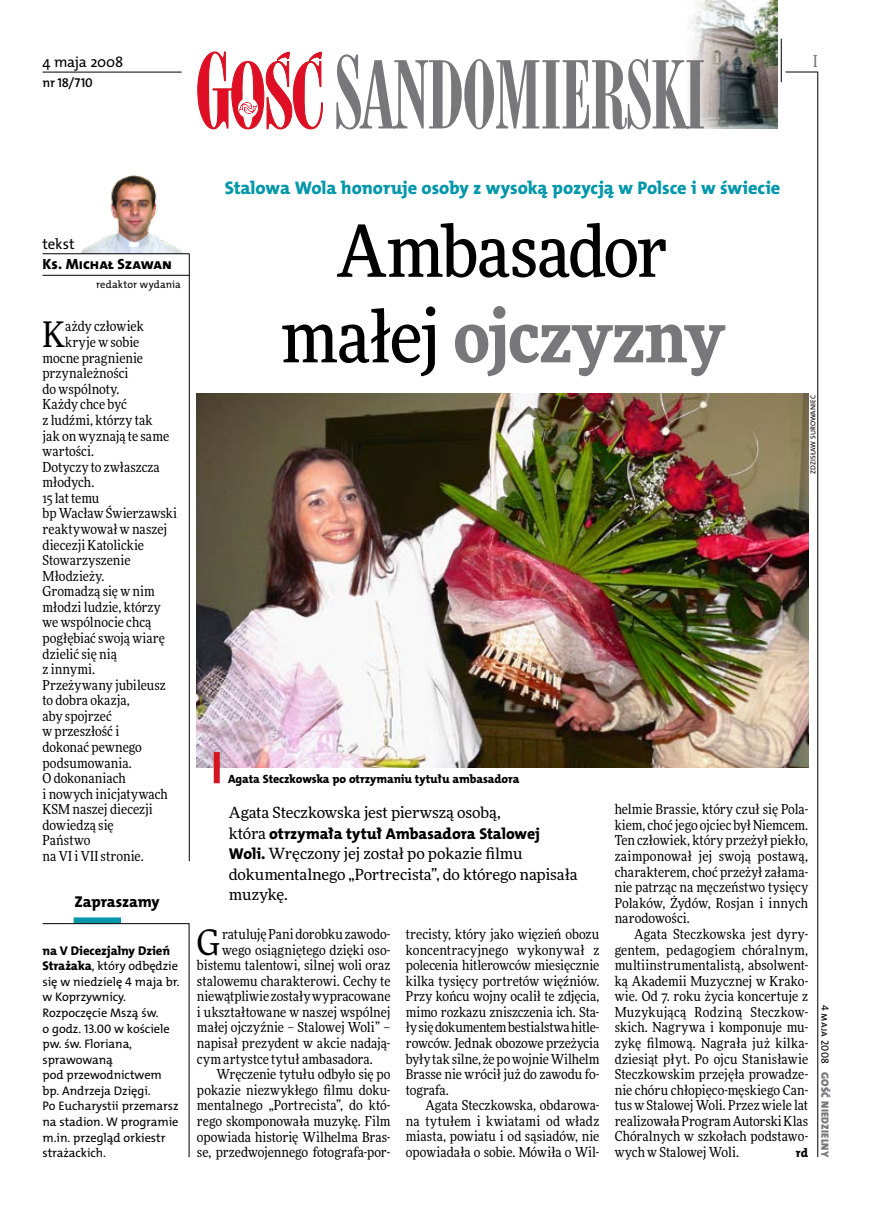
<style>
.page{position:relative;width:872px;height:1221px;background:#fff}
.page>*{position:absolute;margin:0;border:0;box-sizing:border-box;transform-origin:0 0}
.t1{font:500 72px/85.5px "Freeday Narrow";letter-spacing:-.02em;color:#000;text-align:center}
.t2{font:35.25px "Freeday Narrow News";color:#000}
.t3{font:18.3px "The Mix HP8 Ex Bld";letter-spacing:-.005em;color:#0097aa}
.t4{font:500 16.5px "Freeday Narrow";color:#787779;scale:.9 1}
.t5{font:15.75px "The Mix HP8 Ex Bld";color:#000}
.t6{font:15.45px/20.4px "Freeday News";letter-spacing:-.01em;color:#000}
.t7{font:14.85px "The Mix HP8 Ex Bld";color:#000}
.t8{font:14.85px "The Mix HP5 Plain";color:#000}
.t9{font:13.8px/15.6px "Freeday Narrow News";color:#000;text-align:justify}
.t10{font:12.9px "The Mix HP6 Se Bld";letter-spacing:-.01em;color:#000}
.t11{font:12.75px "The Mix HP8 Ex Bld";letter-spacing:-.005em;color:#000}
.t12{font:12.45px/15.6px "The Mix HP5 Plain";letter-spacing:-.005em;color:#000}
.t13{font:12.45px "The Mix HP8 Ex Bld";color:#000}
.t14{font:12px "The Mix HP8 Ex Bld";letter-spacing:-.005em;color:#000}
.t15{font:10.5px "The Mix HP5 Plain";letter-spacing:.015em;color:#000}
.t16{font:10.5px "The Mix HP9 Blk";letter-spacing:.025em;color:#787779}
.t17{font:7.2px "The Mix HP5 Plain";letter-spacing:.02em;color:#000}
.s1{font-family:"The Mix HP8 Ex Bld";font-size:12.75px}
.s2{font-weight:900;color:#787779}
.s3{font-family:"Freeday News";font-size:15.45px}
.s4{font-family:"The Mix HP8 Ex Bld";font-size:15.75px}
</style>
<div class="page">
<hr style="left:817px;top:72px;width:1px;height:1084px;background:#000">
<hr style="left:781px;top:39px;width:1px;height:43px;background:#000">
<img style="left:691px;top:0;width:86px;height:128px">
<img style="left:80px;top:176px;width:103px;height:77px">
<hr style="left:43px;top:253px;width:146px;height:1px;background:#000">
<hr style="left:43px;top:275px;width:146px;height:1px;background:#000">
<hr style="left:785px;top:72px;width:32px;height:1px;background:#000">
<svg style="left:197px;top:51px;width:126px;height:78px"></svg>
<svg style="left:336px;top:54px;width:368px;height:75px"></svg>
<hr style="left:43px;top:72px;width:139px;height:1px;background:#000">
<hr style="left:189px;top:253px;width:1px;height:608px;background:#000">
<div style="left:74px;top:917px;width:47px;height:6px;background:#0097aa"></div>
<svg style="left:42px;top:923px;width:147px;height:234px"></svg>
<img style="left:197px;top:394px;width:611px;height:373px">
<div style="left:214px;top:752px;width:6px;height:31px;background:#d4151f"></div>
<p class="t8" style="left:43px;top:53px;width:82px">4 maja 2008</p>
<p class="t10" style="left:43px;top:75px;width:52px">nr 18/710</p>
<p class="t4" style="left:813px;top:50px;width:6px">I</p>
<p class="t8" style="left:43px;top:234px;width:33px">tekst</p>
<p class="t7" style="left:43px;top:254px;width:131px">Ks. Michał Szawan</p>
<p class="t15" style="left:96px;top:278px;width:86px">redaktor wydania</p>
<h2 class="t2" style="left:43px;top:313px;width:24px">K</h2>
<p class="t9" style="left:65px;top:318px;width:80px">ażdy człowiek</p>
<p class="t9" style="left:65px;top:334px;width:75px">kryje w sobie</p>
<p class="t9" style="left:43px;top:350px;width:102px">mocne pragnienie</p>
<p class="t9" style="left:43px;top:365px;width:88px">przynależności</p>
<p class="t9" style="left:43px;top:381px;width:78px">do wspólnoty.</p>
<p class="t9" style="left:43px;top:396px;width:86px">Każdy chce być</p>
<p class="t9" style="left:43px;top:412px;width:112px">z ludźmi, którzy tak</p>
<p class="t9" style="left:43px;top:427px;width:128px">jak on wyznają te same</p>
<p class="t9" style="left:43px;top:443px;width:53px">wartości.</p>
<p class="t9" style="left:43px;top:459px;width:119px">Dotyczy to zwłaszcza</p>
<p class="t9" style="left:43px;top:474px;width:53px">młodych.</p>
<p class="t9" style="left:43px;top:490px;width:58px">15 lat temu</p>
<p class="t9" style="left:43px;top:505px;width:136px">bp Wacław Świerzawski</p>
<p class="t9" style="left:43px;top:521px;width:126px">reaktywował w naszej</p>
<p class="t9" style="left:43px;top:536px;width:103px">diecezji Katolickie</p>
<p class="t9" style="left:43px;top:552px;width:90px">Stowarzyszenie</p>
<p class="t9" style="left:43px;top:568px;width:63px">Młodzieży.</p>
<p class="t9" style="left:43px;top:583px;width:114px">Gromadzą się w nim</p>
<p class="t9" style="left:43px;top:599px;width:120px">młodzi ludzie, którzy</p>
<p class="t9" style="left:43px;top:614px;width:110px">we wspólnocie chcą</p>
<p class="t9" style="left:43px;top:630px;width:124px">pogłębiać swoją wiarę</p>
<p class="t9" style="left:43px;top:645px;width:76px">dzielić się nią</p>
<p class="t9" style="left:43px;top:661px;width:54px">z innymi.</p>
<p class="t9" style="left:43px;top:676px;width:125px">Przeżywany jubileusz</p>
<p class="t9" style="left:43px;top:692px;width:89px">to dobra okazja,</p>
<p class="t9" style="left:43px;top:708px;width:71px">aby spojrzeć</p>
<p class="t9" style="left:43px;top:723px;width:78px">w przeszłość i</p>
<p class="t9" style="left:43px;top:739px;width:101px">dokonać pewnego</p>
<p class="t9" style="left:43px;top:754px;width:91px">podsumowania.</p>
<p class="t9" style="left:43px;top:770px;width:85px">O dokonaniach</p>
<p class="t9" style="left:43px;top:785px;width:127px">i nowych inicjatywach</p>
<p class="t9" style="left:43px;top:801px;width:112px">KSM naszej diecezji</p>
<p class="t9" style="left:43px;top:817px;width:73px">dowiedzą się</p>
<p class="t9" style="left:43px;top:832px;width:49px">Państwo</p>
<p class="t9" style="left:43px;top:848px;width:103px">na VI i VII stronie.</p>
<p class="t5" style="left:74px;top:891px;width:87px">Zapraszamy</p>
<p class="t11" style="left:43px;top:942px;width:129px">na V Diecezjalny Dzień</p>
<p class="t12" style="left:43px;top:958px;width:138px"><span class="s1">Strażaka</span>, który odbędzie się w niedzielę 4 maja br. w Koprzywnicy.<br>Rozpoczęcie Mszą św.<br>o godz. 13.00 w kościele pw. św. Floriana, sprawowaną<br>pod przewodnictwem bp. Andrzeja Dzięgi.<br>Po Eucharystii przemarsz na stadion. W programie m.in. przegląd orkiestr strażackich.</p>
<h3 class="t3" style="left:225px;top:175px;width:557px">Stalowa Wola honoruje osoby z wysoką pozycją w Polsce i w świecie</h3>
<h1 class="t1" style="left:281px;top:207px;width:445px">Ambasador małej <span class="s2">ojczyzny</span></h1>
<p class="t17" style="left:808px;top:474px;width:81px;rotate:-90deg">Zdzisław Surowaniec</p>
<p class="t14" style="left:228px;top:771px;width:293px">Agata Steczkowska po otrzymaniu tytułu ambasadora</p>
<p class="t6" style="left:229px;top:802px;width:273px">Agata Steczkowska jest pierwszą osobą,</p>
<p class="t5" style="left:229px;top:823px;width:313px"><span class="s3">która</span> otrzymała tytuł Ambasadora Stalowej</p>
<p class="t6" style="left:229px;top:843px;width:350px"><span class="s4">Woli.</span> Wręczony jej został po pokazie filmu dokumentalnego „Portrecista”, do którego napisała muzykę.</p>
<h2 class="t2" style="left:197px;top:920px;width:25px">G</h2>
<p class="t9" style="left:222px;top:926px;width:170px">ratuluję Pani dorobku zawodo-</p>
<p class="t9" style="left:222px;top:941px;width:170px">wego osiągniętego dzięki oso-</p>
<p class="t9" style="left:197px;top:957px;width:195px">bistemu talentowi, silnej woli oraz</p>
<p class="t9" style="left:197px;top:972px;width:195px">stalowemu charakterowi. Cechy te</p>
<p class="t9" style="left:197px;top:988px;width:195px">niewątpliwie zostały wypracowane</p>
<p class="t9" style="left:197px;top:1003px;width:195px">i ukształtowane w naszej wspólnej</p>
<p class="t9" style="left:197px;top:1019px;width:195px">małej ojczyźnie – Stalowej Woli” –</p>
<p class="t9" style="left:197px;top:1035px;width:195px">napisał prezydent w akcie nadają-</p>
<p class="t9" style="left:197px;top:1050px;width:177px">cym artystce tytuł ambasadora.</p>
<p class="t9" style="left:216px;top:1066px;width:175px">Wręczenie tytułu odbyło się po</p>
<p class="t9" style="left:197px;top:1081px;width:195px">pokazie niezwykłego filmu doku-</p>
<p class="t9" style="left:197px;top:1097px;width:195px">mentalnego „Portrecista”, do któ-</p>
<p class="t9" style="left:197px;top:1112px;width:195px">rego skomponowała muzykę. Film</p>
<p class="t9" style="left:197px;top:1128px;width:195px">opowiada historię Wilhelma Bras-</p>
<p class="t9" style="left:197px;top:1144px;width:195px">se, przedwojennego fotografa-por-</p>
<p class="t9" style="left:406px;top:926px;width:195px">trecisty, który jako więzień obozu koncentracyjnego wykonywał z polecenia hitlerowców miesięcznie kilka tysięcy portretów więźniów.<br>Przy końcu wojny ocalił te zdjęcia, mimo rozkazu zniszczenia ich. Sta&shy;ły się dokumentem bestialstwa hitle&shy;rowców. Jednak obozowe przeżycia były tak silne, że po wojnie Wilhelm Brasse nie wrócił już do zawodu fo&shy;tografa.</p>
<p class="t9" style="left:406px;top:1097px;width:195px;text-indent:20px">Agata Steczkowska, obdarowa&shy;na tytułem i kwiatami od władz miasta, powiatu i od sąsiadów, nie opowiadała o sobie. Mówiła o Wil-</p>
<p class="t9" style="left:614px;top:801px;width:195px">helmie Brassie, który czuł się Pola&shy;kiem, choć jego ojciec był Niemcem.<br>Ten człowiek, który przeżył piekło, zaimponował jej swoją postawą, charakterem, choć przeżył załama&shy;nie patrząc na męczeństwo tysięcy Polaków, Żydów, Rosjan i innych narodowości.</p>
<p class="t9" style="left:614px;top:926px;width:195px;text-indent:20px">Agata Steczkowska jest dyry&shy;gentem, pedagogiem chóralnym, multiinstrumentalistą, absolwent&shy;ką Akademii Muzycznej w Krako&shy;wie. Od 7. roku życia koncertuje z Muzykującą Rodziną Steczkow&shy;skich. Nagrywa i komponuje mu&shy;zykę filmową. Nagrała już kilka&shy;dziesiąt płyt. Po ojcu Stanisławie Steczkowskim przejęła prowadze&shy;nie chóru chłopięco-męskiego Can&shy;tus w Stalowej Woli. Przez wiele lat realizowała Program Autorski Klas Chóralnych w szkołach podstawo&shy;wych w Stalowej Woli.</p>
<p class="t13" style="left:796px;top:1144px;width:14px">rd</p>
<p class="t15" style="left:832px;top:1004px;width:61px;rotate:90deg">4 maja 2008</p>
<p class="t16" style="left:832px;top:1071px;width:87px;rotate:90deg">Gość Niedzielny</p>
</div>
